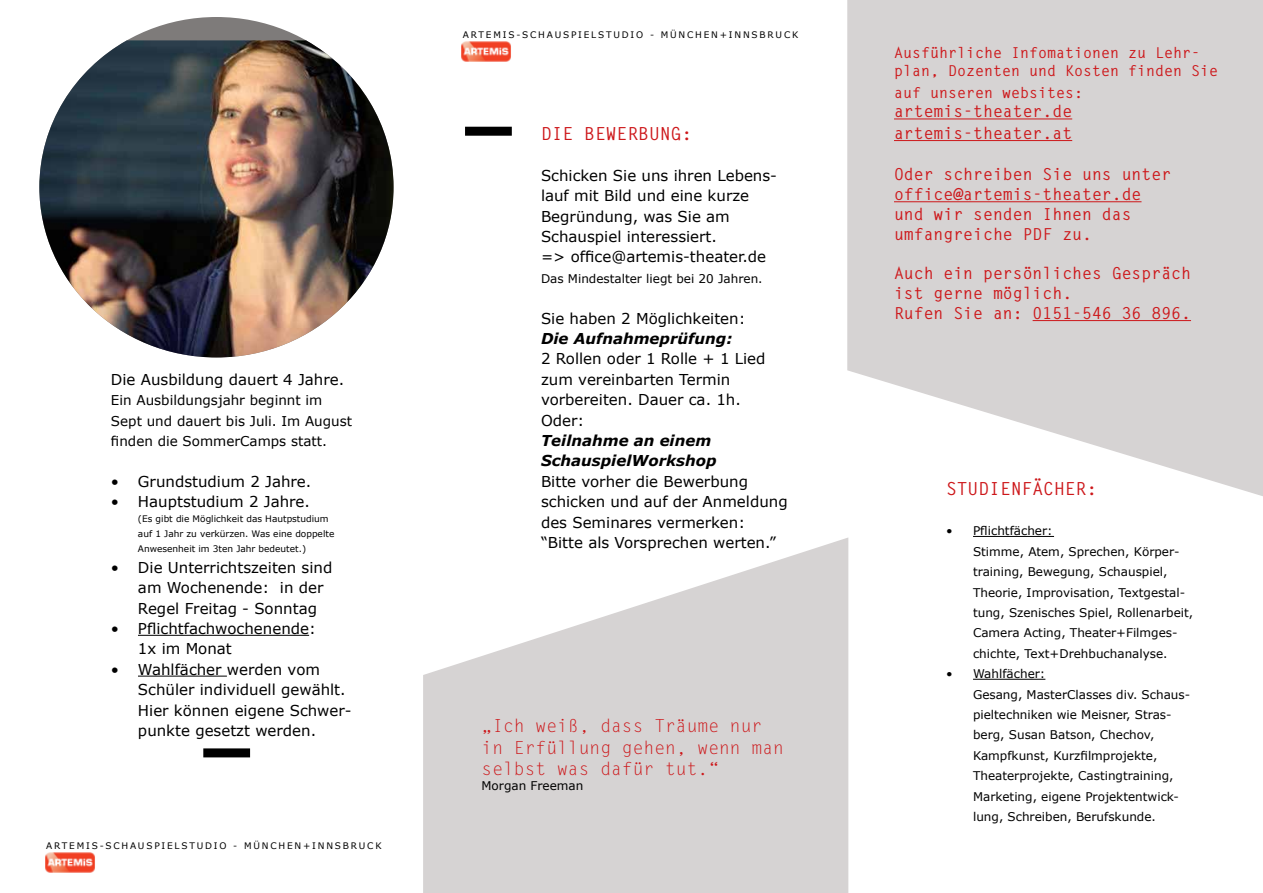
<style>
.page{position:relative;width:1263px;height:893px;background:#fff}
.page>*{position:absolute;margin:0;border:0;box-sizing:border-box;transform-origin:0 0}
.t1{font:18px/21.6px "Letter Gothic Std";color:#cd171a}
.t2{font:700 18px "Letter Gothic Std";color:#cd171a}
.t3{font:700 16.5px/19.8px "Letter Gothic Std";color:#cd171a}
.t4{font:15px/20.4px "Verdana";color:#000}
.t5{font:700 15px/18px "Letter Gothic Std";color:#cd171a}
.t6{font:italic 700 15px/20.4px "Verdana";color:#000}
.t7{font:13.5px/20.4px "Verdana";color:#000}
.t8{font:12px/20.4px "Verdana";color:#000}
.t9{font:9px/15px "Verdana";color:#000}
.t10{font:9px "Verdana";letter-spacing:.2em;color:#000}
</style>
<div class="page">
<div style="left:203px;top:748px;width:47px;height:9px;background:#000"></div>
<div style="left:465px;top:127px;width:47px;height:9px;background:#000"></div>
<svg style="left:847px;top:0;width:416px;height:496px;background:#dbd8d8"></svg>
<svg style="left:423px;top:537px;width:425px;height:356px;fill:#d6d3d3"></svg>
<div style="left:39px;top:17px;width:354px;height:340px;background:#7e7b7a;border-radius:50%"></div>
<img style="left:39px;top:40px;width:354px;height:317px">
<hr style="left:973px;top:536px;width:81px;height:1px;background:#000">
<hr style="left:973px;top:679px;width:72px;height:1px;background:#000">
<hr style="left:138px;top:635px;width:171px;height:1px;background:#000">
<hr style="left:138px;top:676px;width:89px;height:1px;background:#000">
<img style="left:461px;top:41px;width:50px;height:21px">
<img style="left:45px;top:852px;width:50px;height:21px">
<hr style="left:894px;top:119px;width:178px;height:1px;background:#cd171a">
<hr style="left:894px;top:140px;width:178px;height:1px;background:#cd171a">
<hr style="left:894px;top:201px;width:247px;height:1px;background:#cd171a">
<hr style="left:1032px;top:320px;width:159px;height:1px;background:#cd171a">
<p class="t4" style="left:111px;top:370px;width:235px">Die Ausbildung dauert 4 Jahre.</p>
<p class="t7" style="left:111px;top:390px;width:243px">Ein Ausbildungsjahr beginnt im<br>Sept und dauert bis Juli. Im August finden die SommerCamps statt.</p>
<p class="t4" style="left:111px;top:472px;width:202px">• Grundstudium 2 Jahre.</p>
<p class="t4" style="left:111px;top:492px;width:201px">• Hauptstudium 2 Jahre.</p>
<p class="t9" style="left:138px;top:512px;width:198px">(Es gibt die Möglichkeit das Hautpstudium auf 1 Jahr zu verkürzen. Was eine doppelte<br>Anwesenheit im 3ten Jahr bedeutet.)</p>
<p class="t4" style="left:138px;top:557px;width:196px;text-indent:-27px">• Die Unterrichtszeiten sind am Wochenende: in der<br>Regel Freitag - Sonntag</p>
<p class="t4" style="left:138px;top:619px;width:179px;text-indent:-27px">• Pflichtfachwochenende:<br>1x im Monat</p>
<p class="t4" style="left:138px;top:659px;width:215px;text-indent:-27px">• Wahlfächer werden vom<br>Schüler individuell gewählt.<br>Hier können eigene Schwer&shy;punkte gesetzt werden.</p>
<p class="t10" style="left:46px;top:840px;width:337px">ARTEMIS-SCHAUSPIELSTUDIO - MÜNCHEN+INNSBRUCK</p>
<p class="t10" style="left:463px;top:29px;width:337px">ARTEMIS-SCHAUSPIELSTUDIO - MÜNCHEN+INNSBRUCK</p>
<p class="t2" style="left:541px;top:123px;width:153px">DIE BEWERBUNG:</p>
<p class="t4" style="left:541px;top:165px;width:238px">Schicken Sie uns ihren Lebens&shy;lauf mit Bild und eine kurze<br>Begründung, was Sie am<br>Schauspiel interessiert.<br>=&gt; office@artemis-theater.de</p>
<p class="t8" style="left:541px;top:268px;width:223px">Das Mindestalter liegt bei 20 Jahren.</p>
<p class="t4" style="left:541px;top:308px;width:206px">Sie haben 2 Möglichkeiten:</p>
<p class="t6" style="left:541px;top:329px;width:193px">Die Aufnahmeprüfung:</p>
<p class="t4" style="left:541px;top:349px;width:226px">2 Rollen oder 1 Rolle + 1 Lied zum vereinbarten Termin vorbereiten. Dauer ca. 1h.<br>Oder:</p>
<p class="t6" style="left:541px;top:431px;width:177px">Teilnahme an einem<br>SchauspielWorkshop</p>
<p class="t4" style="left:541px;top:471px;width:248px">Bitte vorher die Bewerbung schicken und auf der Anmeldung des Seminares vermerken: “Bitte als Vorsprechen werten.”</p>
<p class="t1" style="left:481px;top:715px;width:304px">„Ich weiß, dass Träume nur in Erfüllung gehen, wenn man selbst was dafür tut.“</p>
<p class="t8" style="left:481px;top:775px;width:103px">Morgan Freeman</p>
<p class="t5" style="left:894px;top:44px;width:326px">Ausführliche Infomationen zu Lehr&shy;plan, Dozenten und Kosten finden Sie</p>
<p class="t5" style="left:894px;top:83px;width:190px">auf unseren websites:</p>
<p class="t3" style="left:894px;top:101px;width:180px;line-height:21.6px">artemis-theater.de artemis-theater.at</p>
<p class="t3" style="left:894px;top:165px;width:279px">Oder schreiben Sie uns unter office@artemis-theater.de und wir senden Ihnen das umfangreiche PDF zu.</p>
<p class="t3" style="left:894px;top:264px;width:299px">Auch ein persönliches Gespräch ist gerne möglich.<br>Rufen Sie an: 0151-546 36 896.</p>
<p class="t2" style="left:946px;top:477px;width:153px">STUDIENFÄCHER:</p>
<p class="t8" style="left:973px;top:521px;width:222px;text-indent:-27px">• Pflichtfächer:<br>Stimme, Atem, Sprechen, Körper&shy;training, Bewegung, Schauspiel, Theorie, Improvisation, Textgestal&shy;tung, Szenisches Spiel, Rollenarbeit, Camera Acting, Theater+Filmges&shy;chichte, Text+Drehbuchanalyse.</p>
<p class="t8" style="left:973px;top:664px;width:219px;text-indent:-27px">• Wahlfächer:<br>Gesang, MasterClasses div. Schaus&shy;pieltechniken wie Meisner, Stras&shy;berg, Susan Batson, Chechov,<br>Kampfkunst, Kurzfilmprojekte,<br>Theaterprojekte, Castingtraining,<br>Marketing, eigene Projektentwick&shy;lung, Schreiben, Berufskunde.</p>
</div>
